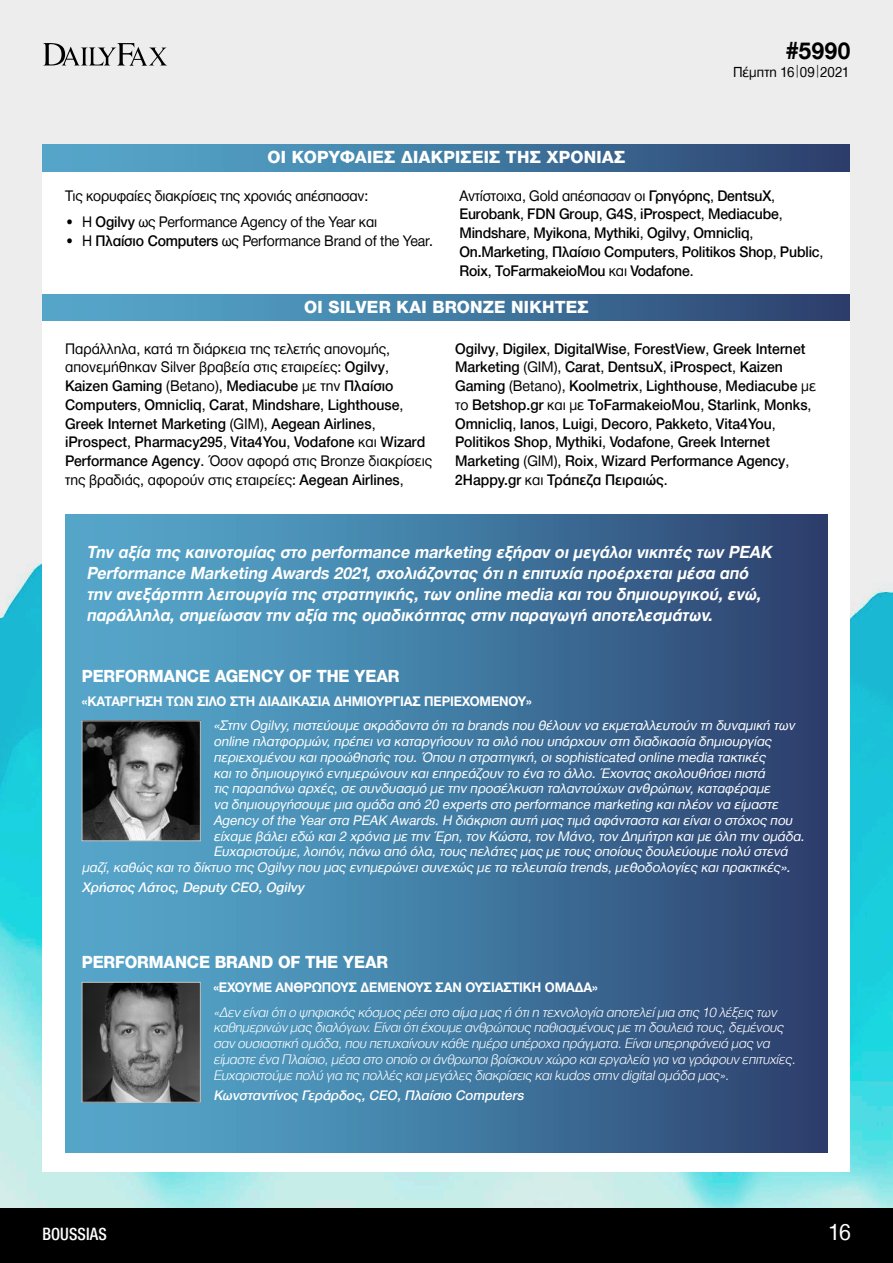
<style>
.page{position:relative;width:893px;height:1263px;background:#fff}
.page>*{position:absolute;margin:0;border:0;box-sizing:border-box;transform-origin:0 0}
.t1{font:700 25.5px "CF Helvetica";color:#000;scale:.95 1}
.t2{font:24px "CF Helvetica";color:#fff;scale:.95 1}
.t3{font:500 18.3px "CF Helvetica Cond";color:#fff;scale:.95 1}
.t4{font:italic 700 18px/21px "CF Helvetica";color:#fff;scale:.95 1}
.t5{font:800 18px "CF Helvetica";letter-spacing:.01em;color:#fff}
.t6{font:800 18px "CF Helvetica";letter-spacing:-.01em;color:#fff;scale:.96 1}
.t7{font:500 15.75px/18.8px "CF Helvetica";color:#000;scale:.95 1}
.t8{font:15.75px "CF Helvetica";letter-spacing:-.01em;color:#000;scale:.95 1}
.t9{font:15px "CF Helvetica";letter-spacing:.01em;color:#000;scale:.95 1}
.t10{font:italic 14.25px "CF Helvetica";color:#fff}
.t11{font:italic 300 14.25px/15.8px "CF Helvetica";color:#fff}
.t12{font:700 14.25px "CF Helvetica";letter-spacing:-.01em;color:#fff;scale:.96 1}
.t13{font:italic 500 14.25px "CF Helvetica";color:#fff}
.s1{font-weight:500}
.s2{font-weight:400}
</style>
<div class="page">
<img style="left:0;top:0;width:893px;height:1209px">
<div style="left:0;top:1209px;width:893px;height:54px;background:#000"></div>
<svg style="left:43px;top:43px;width:124px;height:23px;background:#b2b2b2"></svg>
<div style="left:43px;top:145px;width:807px;height:1026px;background:#fff"></div>
<div style="left:65px;top:514px;width:762px;height:638px;background:linear-gradient(to right,#59b1d3,#2c426f)"></div>
<img style="left:84px;top:723px;width:115px;height:116px">
<div style="left:82px;top:721px;width:119px;height:120px;border:1px solid #c5c5c5"></div>
<img style="left:84px;top:984px;width:115px;height:116px">
<div style="left:82px;top:982px;width:119px;height:120px;border:1px solid #c5c5c5"></div>
<div style="left:43px;top:145px;width:807px;height:26px;background:linear-gradient(to right,#58b1d4,#2c426f)"></div>
<div style="left:43px;top:294px;width:807px;height:27px;background:linear-gradient(to right,#58b1d4,#2c426f)"></div>
<p class="t5" style="left:268px;top:148px;width:359px">ΟΙ ΚΟΡΥΦΑΙΕΣ ΔΙΑΚΡΙΣΕΙΣ ΤΗΣ ΧΡΟΝΙΑΣ</p>
<h1 class="t1" style="left:786px;top:37px;width:70px">#5990</h1>
<p class="t9" style="left:733px;top:64px;width:124px">Πέμπτη 16|09|2021</p>
<p class="t8" style="left:65px;top:187px;width:321px">Τις κορυφαίες διακρίσεις της χρονιάς απέσπασαν:</p>
<p class="t8" style="left:65px;top:213px;width:330px">• Η <span class="s1">Ogilvy</span> ως Performance Agency of the Year και</p>
<p class="t8" style="left:65px;top:232px;width:389px">• Η <span class="s1">Πλαίσιο Computers</span> ως Performance Brand of the Year.</p>
<p class="t7" style="left:459px;top:186px;width:385px"><span class="s2">Αντίστοιχα, Gold απέσπασαν οι</span> Γρηγόρης<span class="s2">,</span> DentsuX<span class="s2">, </span>Eurobank<span class="s2">,</span> FDN Group<span class="s2">,</span> G4S<span class="s2">,</span> iProspect<span class="s2">,</span> Mediacube<span class="s2">, </span>Mindshare<span class="s2">,</span> Myikona<span class="s2">,</span> Mythiki<span class="s2">,</span> Ogilvy<span class="s2">,</span> Omnicliq<span class="s2">, </span>On.Marketing<span class="s2">,</span> Πλαίσιο Computers<span class="s2">,</span> Politikos Shop<span class="s2">,</span> Public<span class="s2">, </span>Roix<span class="s2">,</span> ToFarmakeioMou <span class="s2">και</span> Vodafone<span class="s2">.</span></p>
<p class="t5" style="left:304px;top:298px;width:286px">ΟΙ SILVER ΚΑΙ BRONZE ΝΙΚΗΤΕΣ</p>
<p class="t7" style="left:65px;top:339px;width:388px"><span class="s2">Παράλληλα, κατά τη διάρκεια της τελετής απονομής, απονεμήθηκαν Silver βραβεία στις εταιρείες:</span> Ogilvy<span class="s2">, </span>Kaizen Gaming <span class="s2">(Betano),</span> Mediacube <span class="s2">με την</span> Πλαίσιο Computers<span class="s2">,</span> Omnicliq<span class="s2">,</span> Carat<span class="s2">,</span> Mindshare<span class="s2">,</span> Lighthouse<span class="s2">, </span>Greek Internet Marketing <span class="s2">(GIM),</span> Aegean Airlines<span class="s2">, </span>iProspect<span class="s2">,</span> Pharmacy295<span class="s2">,</span> Vita4You<span class="s2">,</span> Vodafone <span class="s2">και</span> Wizard Performance Agency<span class="s2">. Όσον αφορά στις Bronze διακρίσεις της βραδιάς, αφορούν στις εταιρείες:</span> Aegean Airlines<span class="s2">,</span></p>
<p class="t7" style="left:455px;top:339px;width:381px">Ogilvy<span class="s2">,</span> Digilex<span class="s2">,</span> DigitalWise<span class="s2">,</span> ForestView<span class="s2">,</span> Greek Internet Marketing <span class="s2">(GIM),</span> Carat<span class="s2">,</span> DentsuX<span class="s2">,</span> iProspect<span class="s2">,</span> Kaizen Gaming <span class="s2">(Betano),</span> Koolmetrix<span class="s2">,</span> Lighthouse<span class="s2">,</span> Mediacube <span class="s2">με το</span> Betshop.gr <span class="s2">και με</span> ToFarmakeioMou<span class="s2">,</span> Starlink<span class="s2">,</span> Monks<span class="s2">, </span>Omnicliq<span class="s2">,</span> Ianos<span class="s2">,</span> Luigi<span class="s2">,</span> Decoro<span class="s2">,</span> Pakketo<span class="s2">,</span> Vita4You<span class="s2">, </span>Politikos Shop<span class="s2">,</span> Mythiki<span class="s2">,</span> Vodafone<span class="s2">,</span> Greek Internet Marketing <span class="s2">(GIM),</span> Roix<span class="s2">,</span> Wizard Performance Agency<span class="s2">, </span>2Happy.gr <span class="s2">και</span> Τράπεζα Πειραιώς<span class="s2">.</span></p>
<p class="t4" style="left:86px;top:542px;width:726px">Την αξία της καινοτομίας στο performance marketing εξήραν οι μεγάλοι νικητές των PEAK Performance Marketing Awards 2021, σχολιάζοντας ότι η επιτυχία προέρχεται μέσα από την ανεξάρτητη λειτουργία της στρατηγικής, των online media και του δημιουργικού, ενώ, παράλληλα, σημείωσαν την αξία της ομαδικότητας στην παραγωγή αποτελεσμάτων.</p>
<p class="t6" style="left:82px;top:666px;width:332px">PERFORMANCE AGENCY OF THE YEAR</p>
<p class="t12" style="left:82px;top:694px;width:470px">«ΚΑΤΑΡΓΗΣΗ ΤΩΝ ΣΙΛΟ ΣΤΗ ΔΙΑΔΙΚΑΣΙΑ ΔΗΜΙΟΥΡΓΙΑΣ ΠΕΡΙΕΧΟΜΕΝΟΥ»</p>
<p class="t10" style="left:213px;top:718px;width:585px">«Στην Ogilvy,πιστεύουμε ακράδαντα ότιτα brands που θέλουν να εκμεταλλευτούν τη δυναμική των</p>
<p class="t10" style="left:213px;top:734px;width:562px">online πλατφορμών,πρέπεινα καταργήσουν τα σιλό που υπάρχουν στη διαδικασία δημιουργίας</p>
<p class="t10" style="left:213px;top:750px;width:556px">περιεχομένου καιπροώθησής του. Όπου η στρατηγική,οιsophisticated online media τακτικές</p>
<p class="t10" style="left:213px;top:765px;width:556px">καιτο δημιουργικό ενημερώνουν καιεπηρεάζουν το ένα το άλλο. Έχοντας ακολουθήσειπιστά</p>
<p class="t10" style="left:213px;top:781px;width:561px">τις παραπάνω αρχές,σε συνδυασμό με την προσέλκυση ταλαντούχων ανθρώπων,καταφέραμε</p>
<p class="t10" style="left:213px;top:797px;width:569px">να δημιουργήσουμε μια ομάδα από 20 experts στο performance marketing καιπλέον να είμαστε</p>
<p class="t10" style="left:213px;top:813px;width:583px">Agency ofthe Yearστα PEAK Awards.Η διάκριση αυτή μας τιμά αφάνταστα καιείναιο στόχος που</p>
<p class="t10" style="left:213px;top:828px;width:595px">είχαμε βάλειεδώ και2 χρόνια με την Έρη,τον Κώστα,τον Μάνο,τον Δημήτρη καιμε όλη την ομάδα.</p>
<p class="t10" style="left:213px;top:844px;width:578px">Ευχαριστούμε,λοιπόν,πάνω από όλα,τους πελάτες μας με τους οποίους δουλεύουμε πολύ στενά</p>
<p class="t10" style="left:82px;top:860px;width:712px">μαζί,καθώς καιτο δίκτυο της Ogilvy που μας ενημερώνεισυνεχώς με τα τελευταία trends,μεθοδολογίες καιπρακτικές».</p>
<p class="t13" style="left:82px;top:880px;width:224px">Χρήστος Λάτος, Deputy CEO, Ogilvy</p>
<p class="t6" style="left:82px;top:953px;width:321px">PERFORMANCE BRAND OF THE YEAR</p>
<p class="t12" style="left:213px;top:980px;width:402px">«ΕΧΟΥΜΕ ΑΝΘΡΩΠΟΥΣ ΔΕΜΕΝΟΥΣ ΣΑΝ ΟΥΣΙΑΣΤΙΚΗ ΟΜΑΔΑ»</p>
<p class="t11" style="left:213px;top:1004px;width:586px">«Δεν είναιότιο ψηφιακός κόσμος ρέειστο αίμα μας ή ότιη τεχνολογία αποτελεί μια στις 10 λέξεις των καθημερινών μας διαλόγων.Είναιότιέχουμε ανθρώπους παθιασμένους με τη δουλειά τους,δεμένους σαν ουσιαστική ομάδα,που πετυχαίνουν κάθε ημέρα υπέροχα πράγματα.Είναιυπερηφάνειά μας να είμαστε ένα Πλαίσιο,μέσα στο οποίο οιάνθρωποιβρίσκουν χώρο καιεργαλεία για να γράφουν επιτυχίες.<br>Ευχαριστούμε πολύ για τις πολλές καιμεγάλες διακρίσεις καιkudos στην digitalομάδα μας».</p>
<p class="t13" style="left:213px;top:1087px;width:314px">Κωνσταντίνος Γεράρδος, CEO, Πλαίσιο Computers</p>
<p class="t3" style="left:43px;top:1224px;width:69px">BOUSSIAS</p>
<h2 class="t2" style="left:829px;top:1219px;width:25px">16</h2>
</div>
